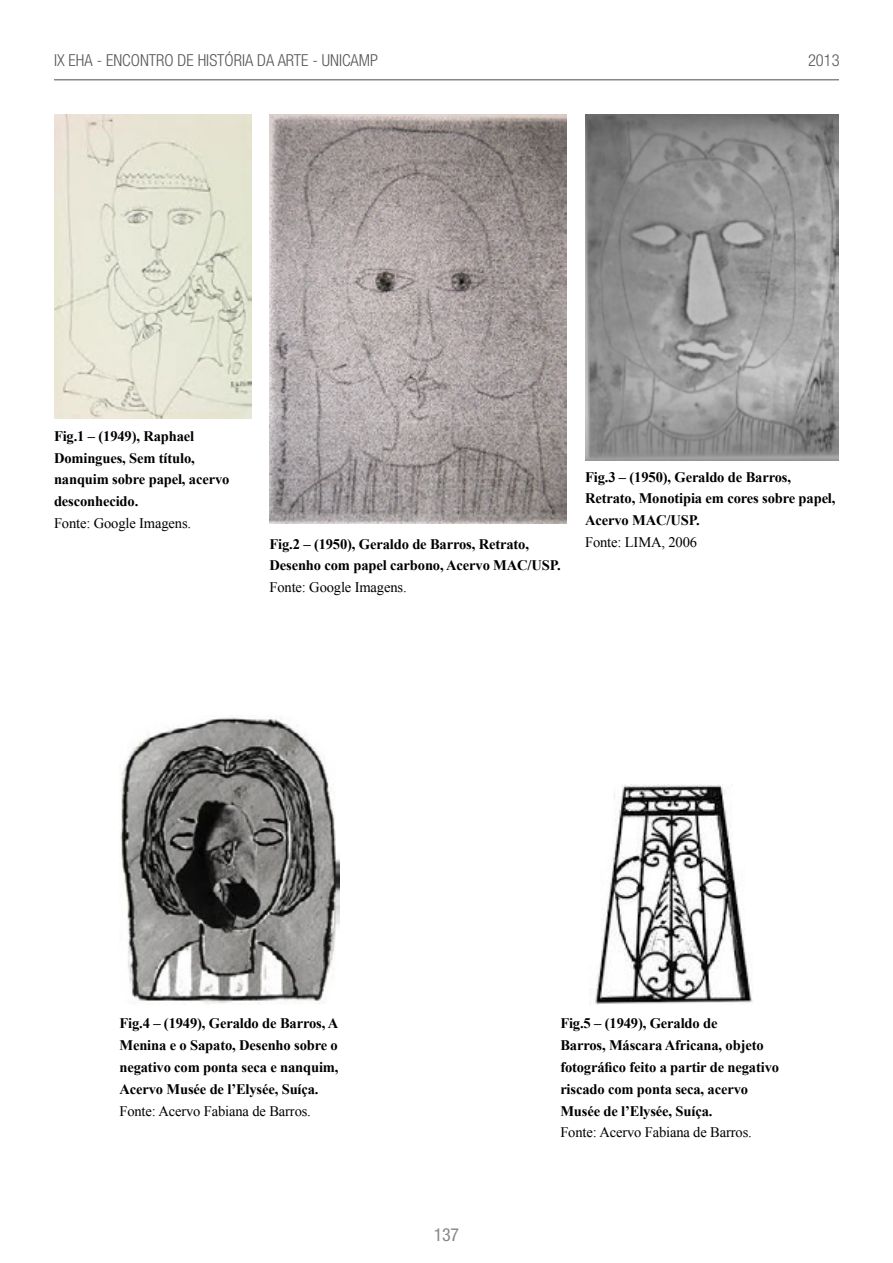
<style>
.page{position:relative;width:893px;height:1263px;background:#fff}
.page>*{position:absolute;margin:0;border:0;box-sizing:border-box;transform-origin:0 0}
.t1{font:condensed 18px "Helvetica Neue LT Std";color:#878787}
.t2{font:300 condensed 16.5px "Helvetica Neue LT Std";color:#575756}
.t3{font:700 14.55px/21.8px "Times New Roman";letter-spacing:-.01em;color:#000}
.t4{font:14.55px "Times New Roman";letter-spacing:-.01em;color:#000}
</style>
<div class="page">
<hr style="left:54px;top:79px;width:785px;height:1px;background:#878787">
<img style="left:54px;top:114px;width:198px;height:305px">
<img style="left:585px;top:114px;width:254px;height:346px">
<img style="left:269px;top:114px;width:298px;height:409px">
<img style="left:119px;top:715px;width:221px;height:289px">
<img style="left:595px;top:784px;width:158px;height:220px">
<p class="t2" style="left:54px;top:50px;width:326px">IX EHA - ENCONTRO DE HISTÓRIA DA ARTE - UNICAMP</p>
<p class="t2" style="left:808px;top:50px;width:33px">2013</p>
<p class="t3" style="left:54px;top:425px;width:177px">Fig.1 – (1949), Raphael<br>Domingues, Sem título, nanquim sobre papel, acervo desconhecido.</p>
<p class="t4" style="left:54px;top:513px;width:139px">Fonte: Google Imagens.</p>
<p class="t3" style="left:269px;top:532px;width:293px">Fig.2 – (1950), Geraldo de Barros, Retrato,<br>Desenho com papel carbono, Acervo MAC/USP.</p>
<p class="t4" style="left:269px;top:577px;width:139px">Fonte: Google Imagens.</p>
<p class="t3" style="left:585px;top:465px;width:252px">Fig.3 – (1950), Geraldo de Barros,<br>Retrato, Monotipia em cores sobre papel,<br>Acervo MAC/USP.</p>
<p class="t4" style="left:585px;top:532px;width:114px">Fonte: LIMA, 2006</p>
<p class="t3" style="left:119px;top:1012px;width:221px;text-align:justify">Fig.4 – (1949), Geraldo de Barros, A Menina e o Sapato, Desenho sobre o negativo com ponta seca e nanquim, Acervo Musée de l’Elysée, Suíça.</p>
<p class="t4" style="left:119px;top:1101px;width:193px">Fonte: Acervo Fabiana de Barros.</p>
<p class="t1" style="left:434px;top:1224px;width:27px">137</p>
<p class="t3" style="left:560px;top:1012px;width:220px">Fig.5 – (1949), Geraldo de<br>Barros, Máscara Africana, objeto fotográfico feito a partir de negativo riscado com ponta seca, acervo<br>Musée de l’Elysée, Suíça.</p>
<p class="t4" style="left:560px;top:1123px;width:193px">Fonte: Acervo Fabiana de Barros.</p>
</div>
